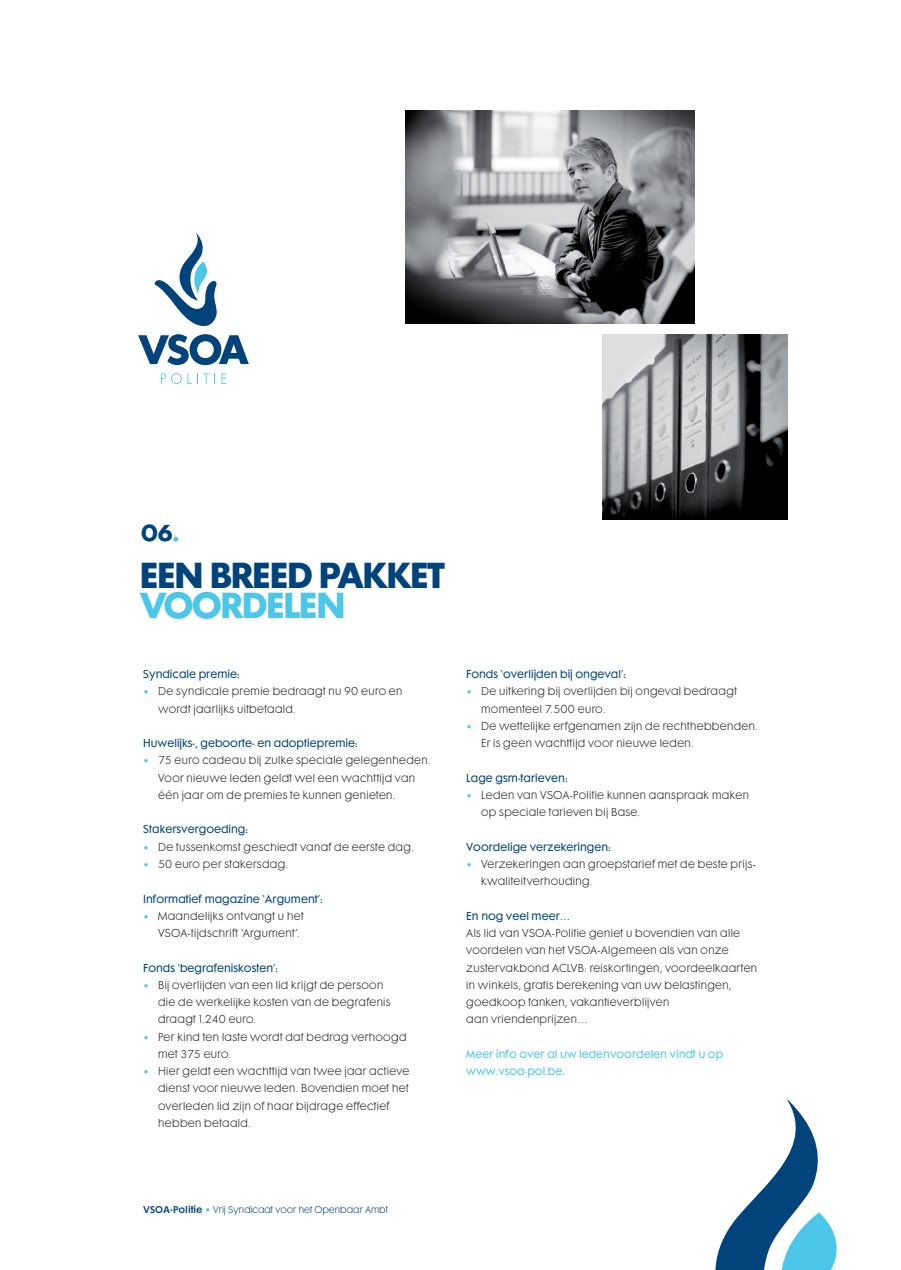
<style>
.page{position:relative;width:901px;height:1270px;background:#fff}
.page>*{position:absolute;margin:0;border:0;box-sizing:border-box;transform-origin:0 0}
.t1{font:33px "Cg Futura Maxi Bd";letter-spacing:-.085em;color:#00447b}
.t2{font:33px "Cg Futura Maxi Bd";letter-spacing:-.08em;color:#4dc7e9}
.t3{font:21px "Cg Futura Maxi Bd";color:#00447b}
.t4{font:10.5px/17.2px "Cg Futura Maxi Lt";letter-spacing:.03em;color:#231f20}
.t5{font:10.5px "Cg Futura Maxi Bk";color:#00447b}
.t6{font:10.5px/17.2px "Cg Futura Maxi Bk";color:#4dc7e9}
.t7{font:9px "Cg Futura Maxi Lt";color:#00447b}
.s1{color:#4dc7e9}
.s2{font-size:9px;color:#4dc7e9}
.s3{font-family:"Cg Futura Maxi De"}
</style>
<div class="page">
<svg style="left:715px;top:1099px;width:122px;height:170px"></svg>
<svg style="left:161px;top:373px;width:54px;height:11px"></svg>
<svg style="left:221px;top:373px;width:5px;height:11px"></svg>
<svg style="left:138px;top:334px;width:111px;height:31px"></svg>
<svg style="left:154px;top:232px;width:63px;height:94px"></svg>
<img style="left:406px;top:111px;width:289px;height:212px">
<img style="left:602px;top:334px;width:185px;height:185px">
<h2 class="t3" style="left:141px;top:519px;width:39px">06<span class="s1">.</span></h2>
<h1 class="t1" style="left:139px;top:554px;width:308px">EEN BREED PAKKET</h1>
<h1 class="t2" style="left:139px;top:584px;width:209px">VOORDELEN</h1>
<p class="t5" style="left:143px;top:667px;width:98px">Syndicale premie:</p>
<p class="t4" style="left:158px;top:683px;width:246px;text-indent:-15px"><span class="s2">•</span> De syndicale premie bedraagt nu 90 euro en wordt jaarlijks uitbetaald.</p>
<p class="t5" style="left:143px;top:736px;width:216px">Huwelijks-, geboorte- en adoptiepremie:</p>
<p class="t4" style="left:158px;top:752px;width:274px;text-indent:-15px"><span class="s2">•</span> 75 euro cadeau bij zulke speciale gelegenheden.<br>Voor nieuwe leden geldt wel een wachttijd van één jaar om de premies te kunnen genieten.</p>
<p class="t5" style="left:143px;top:823px;width:106px">Stakersvergoeding:</p>
<p class="t4" style="left:143px;top:838px;width:272px"><span class="s2">•</span> De tussenkomst geschiedt vanaf de eerste dag.</p>
<p class="t4" style="left:143px;top:855px;width:146px"><span class="s2">•</span> 50 euro per stakersdag.</p>
<p class="t5" style="left:143px;top:892px;width:181px">Informatief magazine ‘Argument’:</p>
<p class="t4" style="left:158px;top:907px;width:147px;text-indent:-15px"><span class="s2">•</span> Maandelijks ontvangt u het<br>VSOA-tijdschrift ‘Argument’.</p>
<p class="t5" style="left:143px;top:961px;width:136px">Fonds ‘begrafeniskosten’:</p>
<p class="t4" style="left:158px;top:976px;width:234px;text-indent:-15px"><span class="s2">•</span> Bij overlijden van een lid krijgt de persoon die de werkelijke kosten van de begrafenis draagt 1.240 euro.</p>
<p class="t4" style="left:158px;top:1028px;width:250px;text-indent:-15px"><span class="s2">•</span> Per kind ten laste wordt dat bedrag verhoogd met 375 euro.</p>
<p class="t4" style="left:158px;top:1062px;width:253px;text-indent:-15px"><span class="s2">•</span> Hier geldt een wachttijd van twee jaar actieve dienst voor nieuwe leden. Bovendien moet het overleden lid zijn of haar bijdrage effectief hebben betaald.</p>
<p class="t5" style="left:466px;top:667px;width:161px">Fonds ‘overlijden bij ongeval’:</p>
<p class="t4" style="left:481px;top:683px;width:257px;text-indent:-15px"><span class="s2">•</span> De uitkering bij overlijden bij ongeval bedraagt momenteel 7.500 euro.</p>
<p class="t4" style="left:481px;top:717px;width:278px;text-indent:-15px"><span class="s2">•</span> De wettelijke erfgenamen zijn de rechthebbenden.<br>Er is geen wachttijd voor nieuwe leden.</p>
<p class="t5" style="left:466px;top:771px;width:103px">Lage gsm-tarieven:</p>
<p class="t4" style="left:481px;top:786px;width:269px;text-indent:-15px"><span class="s2">•</span> Leden van VSOA-Politie kunnen aanspraak maken op speciale tarieven bij Base.</p>
<p class="t5" style="left:466px;top:840px;width:146px">Voordelige verzekeringen:</p>
<p class="t4" style="left:481px;top:855px;width:276px;text-indent:-15px"><span class="s2">•</span> Verzekeringen aan groepstarief met de beste prijs&shy;kwaliteitverhouding.</p>
<p class="t5" style="left:466px;top:909px;width:106px">En nog veel meer…</p>
<p class="t4" style="left:466px;top:924px;width:292px">Als lid van VSOA-Politie geniet u bovendien van alle voordelen van het VSOA-Algemeen als van onze zustervakbond ACLVB: reiskortingen, voordeelkaarten in winkels, gratis berekening van uw belastingen, goedkoop tanken, vakantieverblijven<br>aan vriendenprijzen…</p>
<p class="t6" style="left:466px;top:1045px;width:258px">Meer info over al uw ledenvoordelen vindt u op www.vsoa-pol.be.</p>
<p class="t7" style="left:143px;top:1203px;width:246px"><span class="s3">VSOA-Politie</span> <span class="s1">•</span> Vrij Syndicaat voor het Openbaar Ambt</p>
</div>
